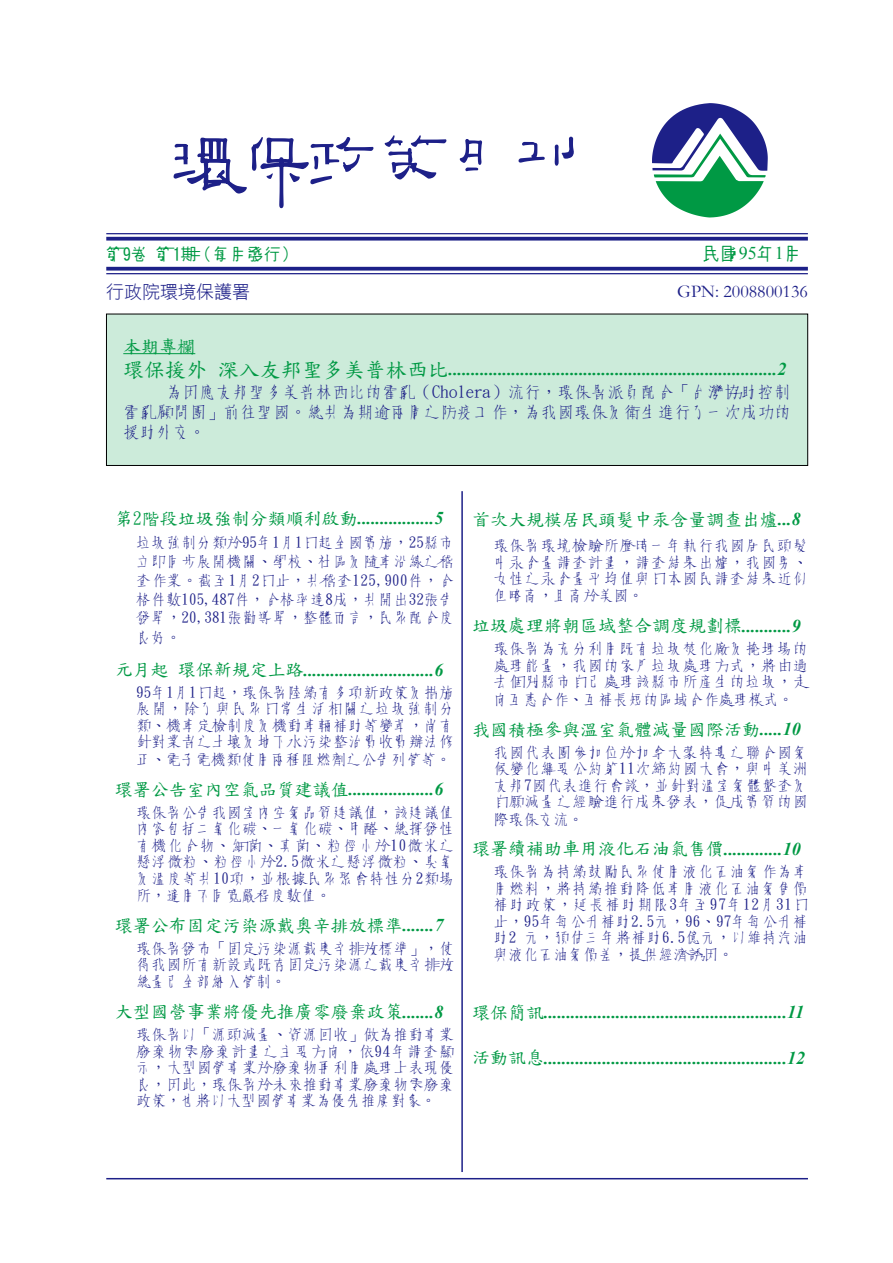
<style>
.page{position:relative;width:893px;height:1263px;background:#fff}
.page>*{position:absolute;margin:0;border:0;box-sizing:border-box;transform-origin:0 0}
.t1{font:72px "DF Li Shu W5 WIN BF";color:#1d2088;scale:.95 1}
.t2{font:italic 700 18px "Times New Roman";color:#094}
.t3{font:18px "DF Kai Shu SB Estd BF";color:#094}
.t4{font:18px "Garamond";color:#1d2088}
.t5{font:18px "DF Hei Lt HK BF";color:#1d2088}
.t6{font:18px "DL Hei Md WIN BF";color:#094}
.t7{font:16.5px/19.8px "DF Fang Song W4 WIN BF";letter-spacing:.01em;color:#1d2088;text-align:justify}
.t8{font:16.5px "DL Hei Md WIN BF";color:#094}
.t9{font:15px/16.5px "DF Fang Song W4 WIN BF";letter-spacing:.01em;color:#1d2088;text-align:justify}
.s1{font-family:"Times New Roman"}
.s2{font-family:"DF Kai Shu SB Estd BF";font-weight:400;font-style:normal;font-size:21px}
.s3{font-family:"DF Kai Shu SB Estd BF";font-weight:400;font-style:normal}
.s4{font-family:"Times New Roman";font-weight:700;font-style:italic}
</style>
<div class="page">
<div style="left:106px;top:314px;width:702px;height:151px;background:#ccebda"></div>
<div style="left:106px;top:314px;width:702px;height:152px;border:1px solid #000"></div>
<hr style="left:106px;top:233px;width:702px;height:1px;background:#1d2088">
<svg style="left:106px;top:237px;width:702px;height:4px;fill:#1d2088"></svg>
<svg style="left:106px;top:267px;width:702px;height:4px;fill:#1d2088"></svg>
<hr style="left:106px;top:273px;width:702px;height:1px;background:#1d2088">
<hr style="left:123px;top:353px;width:72px;height:1px;background:#094">
<hr style="left:106px;top:1178px;width:702px;height:1px;background:#1d2088">
<hr style="left:461px;top:491px;width:2px;height:681px;background:#1d2088">
<svg style="left:652px;top:103px;width:116px;height:114px"></svg>
<h1 class="t1" style="left:170px;top:126px;width:433px">環保政策月刊</h1>
<p class="t8" style="left:106px;top:246px;width:191px">第9卷 第1期（每月發行）</p>
<p class="t6" style="left:703px;top:244px;width:100px">民國<span class="s1">95</span>年<span class="s1">1</span>月</p>
<p class="t5" style="left:106px;top:282px;width:146px">行政院環境保護署</p>
<p class="t4" style="left:677px;top:279px;width:132px">GPN: 2008800136</p>
<p class="t3" style="left:123px;top:337px;width:73px">本期專欄</p>
<p class="t2" style="left:123px;top:357px;width:665px"><span class="s2">環保援外 深入友邦聖多美普林西比</span>.........................................................................2</p>
<p class="t7" style="left:123px;top:382px;width:669px;text-indent:43px">為因應友邦聖多美普林西比的霍亂（Cholera）流行，環保暑派員配合「台灣協助控制霍亂顧問團」前往聖國。總共為期逾兩周之防疫工作，為我國環保及衛生進行了一次成功的援助外交。</p>
<p class="t2" style="left:115px;top:506px;width:330px"><span class="s3">第2階段垃圾強制分類順利啟動</span>.................5</p>
<p class="t9" style="left:136px;top:533px;width:320px;line-height:18.9px">垃圾強制分類於95年1月1日起全國實施，25縣市立即同步展開機關、學校、社區及隨車沿線之稽查作業。截至1月2日止，共稽查125,900件，合格件數105,487件，合格率達8成，共開出32張告發單，20,381張勸導單，整體而言，民眾配合度良好。</p>
<p class="t2" style="left:115px;top:657px;width:330px"><span class="s3">元月起 環保新規定上路</span>.............................6</p>
<p class="t9" style="left:136px;top:684px;width:320px">95年1月1日起，環保署陸續有多項新政策及措施展開，除了與民眾日常生活相關之垃圾強制分類、機車定檢制度及機動車輛補助等變革，尚有針對業者之土壤及地下水污染整治費收費辦法修正、電子電機類使用兩種阻燃劑之公告列管等。</p>
<p class="t2" style="left:115px;top:776px;width:330px"><span class="s3">環署公告室內空氣品質建議值</span>...................6</p>
<p class="t9" style="left:136px;top:804px;width:320px">環保署公告我國室內空氣品質建議值，該建議值內容包括二氧化碳、一氧化碳、甲醛、總揮發性有機化合物、細菌、真菌、粒徑小於10微米之懸浮微粒、粒徑小於2.5微米之懸浮微粒、臭氧及溫度等共10項，並根據民眾聚會特性分2類場所，適用不同寬嚴程度數值。</p>
<p class="t3" style="left:115px;top:916px;width:330px">環署公布固定污染源戴奧辛排放標準<span class="s4">.......7</span></p>
<p class="t9" style="left:136px;top:940px;width:320px">環保署發布「固定污染源戴奧辛排放標準」，使得我國所有新設或既存固定污染源之戴奧辛排放總量已全部納入管制。</p>
<p class="t3" style="left:115px;top:1003px;width:330px">大型國營事業將優先推廣零廢棄政策<span class="s4">.......8</span></p>
<p class="t9" style="left:136px;top:1026px;width:320px">環保署以「源頭減量、資源回收」做為推動事業廢棄物零廢棄計畫之主要方向，依94年調查顯示，大型國營事業於廢棄物再利用處理上表現優良，因此，環保署於未來推動事業廢棄物零廢棄政策，也將以大型國營事業為優先推廣對象。</p>
<p class="t3" style="left:472px;top:510px;width:330px">首次大規模居民頭髮中汞含量調查出爐<span class="s4">...8</span></p>
<p class="t9" style="left:493px;top:537px;width:316px">環保署環境檢驗所歷時一年執行我國居民頭髮中汞含量調查計畫，調查結果出爐，我國男、女性之汞含量平均值與日本國民調查結果近似但略高，且高於美國。</p>
<p class="t3" style="left:472px;top:617px;width:330px">垃圾處理將朝區域整合調度規劃標<span class="s4">...........9</span></p>
<p class="t9" style="left:493px;top:640px;width:316px">環保署為充分利用既有垃圾焚化廠及掩埋場的處理能量，我國的家戶垃圾處理方式，將由過去個別縣市自己處理該縣市所產生的垃圾，走向互惠合作、互補長短的區域合作處理模式。</p>
<p class="t3" style="left:472px;top:720px;width:330px">我國積極參與溫室氣體減量國際活動<span class="s4">.....10</span></p>
<p class="t9" style="left:493px;top:744px;width:316px">我國代表團參加位於加拿大蒙特婁之聯合國氣候變化綱要公約第11次締約國大會，與中美洲友邦7國代表進行會談，並針對溫室氣體盤查及自願減量之經驗進行成果發表，促成實質的國</p>
<p class="t9" style="left:493px;top:811px;width:91px">際環保交流。</p>
<p class="t2" style="left:472px;top:836px;width:330px"><span class="s3">環署續補助車用液化石油氣售價</span>.............10</p>
<p class="t9" style="left:493px;top:863px;width:316px">環保署為持續鼓勵民眾使用液化石油氣作為車用燃料，將持續推動降低車用液化石油氣售價補助政策，延長補助期限3年至97年12月31日止，95年每公升補助2.5元，96、97年每公升補助2 元，預估三年將補助6.5億元，以維持汽油與液化石油氣價差，提供經濟誘因。</p>
<p class="t2" style="left:472px;top:1000px;width:334px"><span class="s3">環保簡訊</span>......................................................11</p>
<p class="t2" style="left:472px;top:1045px;width:334px"><span class="s3">活動訊息</span>......................................................12</p>
</div>
